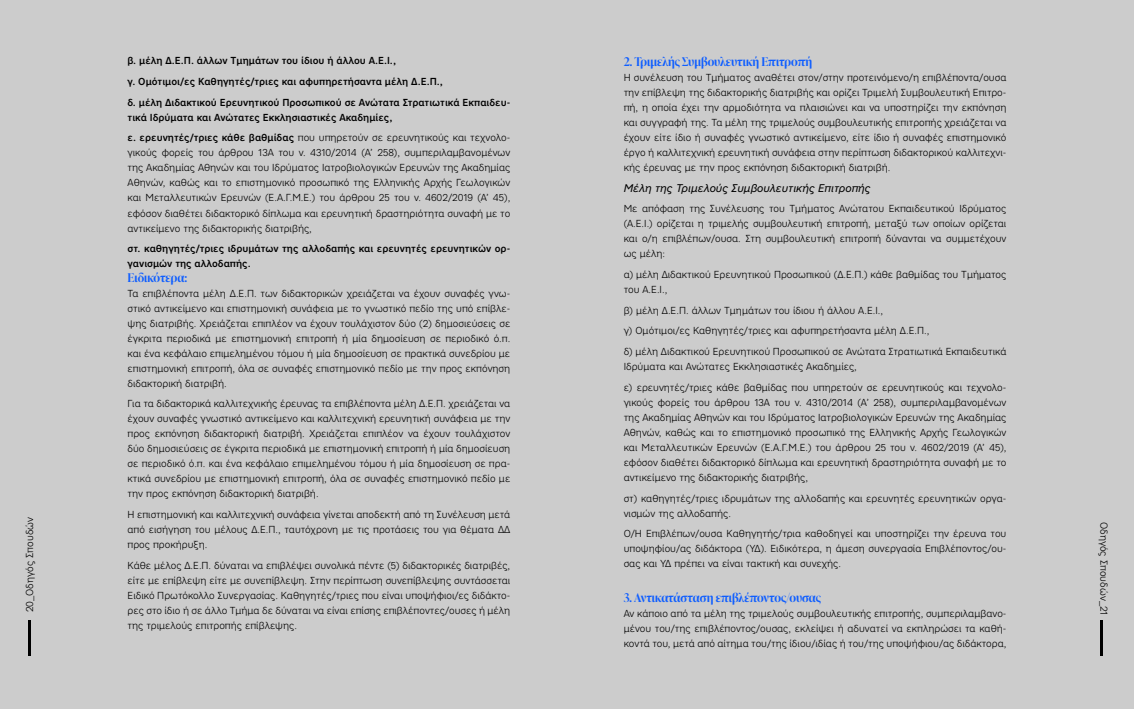
<style>
.page{position:relative;width:1134px;height:709px;background:#fff}
.page>*{position:absolute;margin:0;border:0;box-sizing:border-box;transform-origin:0 0}
.t1{font:600 12px "Ivy Presto Display";color:#0f5eff}
.t2{font:italic 11px "Nort";color:#000}
.t3{font:300 10px/15px "Nort";color:#000;text-align:justify}
.t4{font:500 10px/20.7px "Nort";color:#000}
.s1{font-weight:300}
</style>
<div class="page">
<div style="left:0;top:0;width:567px;height:709px;background:#ccc"></div>
<div style="left:567px;top:0;width:567px;height:709px;background:#ccc"></div>
<hr style="left:28px;top:620px;width:3px;height:35px;background:#000">
<hr style="left:1100px;top:620px;width:3px;height:35px;background:#000">
<p class="t1" style="left:624px;top:53px;width:190px">2. Τριμελής Συμβουλευτική Επιτροπή</p>
<p class="t3" style="left:624px;top:70px;width:384px">Η συνέλευση του Τμήματος αναθέτει στον/στην προτεινόμενο/η επιβλέποντα/ουσα την επίβλεψη της διδακτορικής διατριβής και ορίζει Τριμελή Συμβουλευτική Επιτρο&shy;πή, η οποία έχει την αρμοδιότητα να πλαισιώνει και να υποστηρίζει την εκπόνηση και συγγραφή της. Τα μέλη της τριμελούς συμβουλευτικής επιτροπής χρειάζεται να έχουν είτε ίδιο ή συναφές γνωστικό αντικείμενο, είτε ίδιο ή συναφές επιστημονικό έργο ή καλλιτεχνική ερευνητική συνάφεια στην περίπτωση διδακτορικού καλλιτεχνι&shy;κής έρευνας με την προς εκπόνηση διδακτορική διατριβή.</p>
<p class="t2" style="left:624px;top:180px;width:249px">Μέλη της Τριμελούς Συμβουλευτικής Επιτροπής</p>
<p class="t3" style="left:624px;top:201px;width:384px">Με απόφαση της Συνέλευσης του Τμήματος Ανώτατου Εκπαιδευτικού Ιδρύματος (Α.Ε.Ι.) ορίζεται η τριμελής συμβουλευτική επιτροπή, μεταξύ των οποίων ορίζεται και ο/η επιβλέπων/ουσα. Στη συμβουλευτική επιτροπή δύνανται να συμμετέχουν ως μέλη:</p>
<p class="t3" style="left:624px;top:267px;width:384px">α) μέλη Διδακτικού Ερευνητικού Προσωπικού (Δ.Ε.Π.) κάθε βαθμίδας του Τμήματος του Α.Ε.Ι.,</p>
<p class="t3" style="left:624px;top:299px;width:384px;line-height:20.7px;text-align:left">β) μέλη Δ.Ε.Π. άλλων Τμημάτων του ίδιου ή άλλου Α.Ε.Ι.,<br>γ) Ομότιμοι/ες Καθηγητές/τριες και αφυπηρετήσαντα μέλη Δ.Ε.Π.,<br>δ) μέλη Διδακτικού Ερευνητικού Προσωπικού σε Ανώτατα Στρατιωτικά Εκπαιδευτικά</p>
<p class="t3" style="left:624px;top:356px;width:384px;line-height:20.7px">Ιδρύματα και Ανώτατες Εκκλησιαστικές Ακαδημίες,<br>ε) ερευνητές/τριες κάθε βαθμίδας που υπηρετούν σε ερευνητικούς και τεχνολο-</p>
<p class="t3" style="left:624px;top:394px;width:384px">γικούς φορείς του άρθρου 13Α του ν. 4310/2014 (Α’ 258), συμπεριλαμβανομένων της Ακαδημίας Αθηνών και του Ιδρύματος Ιατροβιολογικών Ερευνών της Ακαδημίας Αθηνών, καθώς και το επιστημονικό προσωπικό της Ελληνικής Αρχής Γεωλογικών και Μεταλλευτικών Ερευνών (Ε.Α.Γ.Μ.Ε.) του άρθρου 25 του ν. 4602/2019 (Α’ 45), εφόσον διαθέτει διδακτορικό δίπλωμα και ερευνητική δραστηριότητα συναφή με το αντικείμενο της διδακτορικής διατριβής,</p>
<p class="t3" style="left:624px;top:490px;width:384px">στ) καθηγητές/τριες ιδρυμάτων της αλλοδαπής και ερευνητές ερευνητικών οργα&shy;νισμών της αλλοδαπής.</p>
<p class="t3" style="left:624px;top:526px;width:384px">Ο/Η Επιβλέπων/ουσα Καθηγητής/τρια καθοδηγεί και υποστηρίζει την έρευνα του υποψηφίου/ας διδάκτορα (ΥΔ). Ειδικότερα, η άμεση συνεργασία Επιβλέποντος/ου&shy;σας και ΥΔ πρέπει να είναι τακτική και συνεχής.</p>
<p class="t1" style="left:624px;top:589px;width:199px">3. Αντικατάσταση επιβλέποντος/ουσας</p>
<p class="t3" style="left:624px;top:606px;width:384px">Αν κάποιο από τα μέλη της τριμελούς συμβουλευτικής επιτροπής, συμπεριλαμβανο&shy;μένου του/της επιβλέποντος/ουσας, εκλείψει ή αδυνατεί να εκπληρώσει τα καθή&shy;κοντά του, μετά από αίτημα του/της ίδιου/ιδίας ή του/της υποψήφιου/ας διδάκτορα,</p>
<p class="t4" style="left:128px;top:50px;width:384px">β. μέλη Δ.Ε.Π. άλλων Τμημάτων του ίδιου ή άλλου Α.Ε.Ι.,<br>γ. Ομότιμοι/ες Καθηγητές/τριες και αφυπηρετήσαντα μέλη Δ.Ε.Π.,<br>δ. μέλη Διδακτικού Ερευνητικού Προσωπικού σε Ανώτατα Στρατιωτικά Εκπαιδευ-</p>
<p class="t4" style="left:128px;top:107px;width:384px">τικά Ιδρύματα και Ανώτατες Εκκλησιαστικές Ακαδημίες,<br>ε. ερευνητές/τριες κάθε βαθμίδας <span class="s1">που υπηρετούν σε ερευνητικούς και τεχνολο-</span></p>
<p class="t3" style="left:128px;top:145px;width:384px">γικούς φορείς του άρθρου 13Α του ν. 4310/2014 (Α’ 258), συμπεριλαμβανομένων της Ακαδημίας Αθηνών και του Ιδρύματος Ιατροβιολογικών Ερευνών της Ακαδημίας Αθηνών, καθώς και το επιστημονικό προσωπικό της Ελληνικής Αρχής Γεωλογικών και Μεταλλευτικών Ερευνών (Ε.Α.Γ.Μ.Ε.) του άρθρου 25 του ν. 4602/2019 (Α’ 45), εφόσον διαθέτει διδακτορικό δίπλωμα και ερευνητική δραστηριότητα συναφή με το αντικείμενο της διδακτορικής διατριβής,</p>
<p class="t4" style="left:128px;top:241px;width:384px;line-height:15px">στ. καθηγητές/τριες ιδρυμάτων της αλλοδαπής και ερευνητές ερευνητικών ορ&shy;γανισμών της αλλοδαπής.</p>
<p class="t1" style="left:128px;top:268px;width:61px">Ειδικότερα:</p>
<p class="t3" style="left:128px;top:285px;width:384px">Τα επιβλέποντα μέλη Δ.Ε.Π. των διδακτορικών χρειάζεται να έχουν συναφές γνω&shy;στικό αντικείμενο και επιστημονική συνάφεια με το γνωστικό πεδίο της υπό επίβλε&shy;ψης διατριβής. Χρειάζεται επιπλέον να έχουν τουλάχιστον δύο (2) δημοσιεύσεις σε έγκριτα περιοδικά με επιστημονική επιτροπή ή μία δημοσίευση σε περιοδικό ό.π. και ένα κεφάλαιο επιμελημένου τόμου ή μία δημοσίευση σε πρακτικά συνεδρίου με επιστημονική επιτροπή, όλα σε συναφές επιστημονικό πεδίο με την προς εκπόνηση διδακτορική διατριβή.</p>
<p class="t3" style="left:128px;top:396px;width:384px">Για τα διδακτορικά καλλιτεχνικής έρευνας τα επιβλέποντα μέλη Δ.Ε.Π. χρειάζεται να έχουν συναφές γνωστικό αντικείμενο και καλλιτεχνική ερευνητική συνάφεια με την προς εκπόνηση διδακτορική διατριβή. Χρειάζεται επιπλέον να έχουν τουλάχιστον δύο δημοσιεύσεις σε έγκριτα περιοδικά με επιστημονική επιτροπή ή μία δημοσίευση σε περιοδικό ό.π. και ένα κεφάλαιο επιμελημένου τόμου ή μία δημοσίευση σε πρα&shy;κτικά συνεδρίου με επιστημονική επιτροπή, όλα σε συναφές επιστημονικό πεδίο με την προς εκπόνηση διδακτορική διατριβή.</p>
<p class="t3" style="left:128px;top:506px;width:384px">Η επιστημονική και καλλιτεχνική συνάφεια γίνεται αποδεκτή από τη Συνέλευση μετά από εισήγηση του μέλους Δ.Ε.Π., ταυτόχρονη με τις προτάσεις του για θέματα ΔΔ προς προκήρυξη.</p>
<p class="t3" style="left:128px;top:557px;width:384px">Κάθε μέλος Δ.Ε.Π. δύναται να επιβλέψει συνολικά πέντε (5) διδακτορικές διατριβές, είτε με επίβλεψη είτε με συνεπίβλεψη. Στην περίπτωση συνεπίβλεψης συντάσσεται Ειδικό Πρωτόκολλο Συνεργασίας. Καθηγητές/τριες που είναι υποψήφιοι/ες διδάκτο&shy;ρες στο ίδιο ή σε άλλο Τμήμα δε δύναται να είναι επίσης επιβλέποντες/ουσες ή μέλη της τριμελούς επιτροπής επίβλεψης.</p>
<p class="t3" style="left:22px;top:612px;width:97px;rotate:-90deg">20_Οδηγός Σπουδών</p>
<p class="t3" style="left:1112px;top:522px;width:95px;rotate:90deg">Οδηγός Σπουδών_21</p>
</div>
